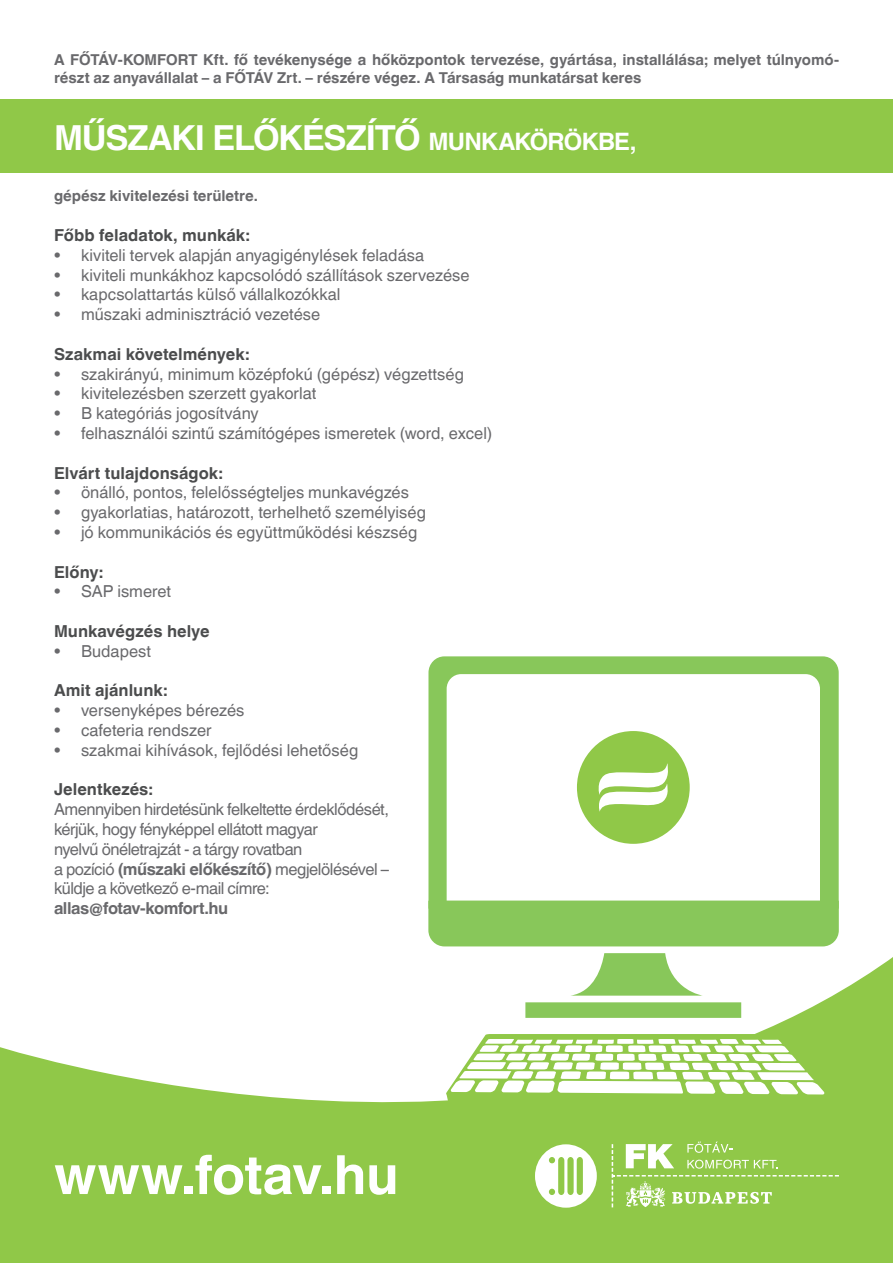
<style>
.page{position:relative;width:893px;height:1263px;background:#fff}
.page>*{position:absolute;margin:0;border:0;box-sizing:border-box;transform-origin:0 0}
.t1{font:700 54px "Helvetica World";letter-spacing:-.01em;color:#fff}
.t2{font:700 34.5px "Helvetica World";letter-spacing:-.035em;color:#fff}
.t3{font:16.5px "Helvetica World";color:#69696c}
.t4{font:16.5px/19.8px "Helvetica World";letter-spacing:-.03em;color:#69696c}
.t5{font:700 16.5px "Helvetica World";letter-spacing:.005em;color:#4b4c4d}
.t6{font:700 16.5px "Helvetica World";letter-spacing:-.03em;color:#69696c}
.t7{font:700 15px/18px "Helvetica World";color:#69696c}
.s1{font-size:24px}
.s2{font-weight:700}
</style>
<div class="page">
<div style="left:0;top:100px;width:893px;height:73px;background:#90c848"></div>
<svg style="left:0;top:946px;width:893px;height:317px;fill:#90c848"></svg>
<svg style="left:428px;top:656px;width:411px;height:245px;background:#8cc960"></svg>
<svg style="left:446px;top:1034px;width:384px;height:68px"></svg>
<svg style="left:447px;top:674px;width:373px;height:227px"></svg>
<svg style="left:570px;top:953px;width:133px;height:43px"></svg>
<svg style="left:525px;top:1002px;width:216px;height:16px;background:#8bc85e"></svg>
<div style="left:428px;top:901px;width:411px;height:45px;background:#88c75a"></div>
<svg style="left:577px;top:731px;width:113px;height:113px"></svg>
<svg style="left:612px;top:1141px;width:227px;height:66px;background:#a1d064"></svg>
<svg style="left:535px;top:1144px;width:62px;height:64px"></svg>
<p class="t7" style="left:54px;top:51px;width:786px">A FŐTÁV-KOMFORT Kft. fő tevékenysége a hőközpontok tervezése, gyártása, installálása; melyet túlnyomó&shy;részt az anyavállalat – a FŐTÁV Zrt. – részére végez. A Társaság munkatársat keres</p>
<h2 class="t2" style="left:54px;top:118px;width:584px">MŰSZAKI ELŐKÉSZÍTŐ <span class="s1">MUNKAKÖRÖKBE,</span></h2>
<p class="t7" style="left:54px;top:187px;width:205px">gépész kivitelezési területre.</p>
<p class="t5" style="left:54px;top:226px;width:197px">Főbb feladatok, munkák:</p>
<p class="t3" style="left:54px;top:245px;width:372px">• kiviteli tervek alapján anyagigénylések feladása</p>
<p class="t3" style="left:54px;top:265px;width:417px">• kiviteli munkákhoz kapcsolódó szállítások szervezése</p>
<p class="t3" style="left:54px;top:285px;width:288px">• kapcsolattartás külső vállalkozókkal</p>
<p class="t3" style="left:54px;top:305px;width:268px">• műszaki adminisztráció vezetése</p>
<p class="t5" style="left:54px;top:344px;width:197px">Szakmai követelmények:</p>
<p class="t3" style="left:54px;top:364px;width:411px">• szakirányú, minimum középfokú (gépész) végzettség</p>
<p class="t3" style="left:54px;top:384px;width:264px">• kivitelezésben szerzett gyakorlat</p>
<p class="t3" style="left:54px;top:404px;width:206px">• B kategóriás jogosítvány</p>
<p class="t3" style="left:54px;top:424px;width:440px">• felhasználói szintű számítógépes ismeretek (word, excel)</p>
<p class="t5" style="left:54px;top:463px;width:170px">Elvárt tulajdonságok:</p>
<p class="t3" style="left:54px;top:483px;width:357px">• önálló, pontos, felelősségteljes munkavégzés</p>
<p class="t3" style="left:54px;top:503px;width:373px">• gyakorlatias, határozott, terhelhető személyiség</p>
<p class="t3" style="left:54px;top:523px;width:365px">• jó kommunikációs és együttműködési készség</p>
<p class="t5" style="left:54px;top:562px;width:51px">Előny:</p>
<p class="t3" style="left:54px;top:582px;width:119px">• SAP ismeret</p>
<p class="t5" style="left:54px;top:622px;width:157px">Munkavégzés helye</p>
<p class="t3" style="left:54px;top:641px;width:99px">• Budapest</p>
<p class="t5" style="left:54px;top:681px;width:115px">Amit ajánlunk:</p>
<p class="t3" style="left:54px;top:701px;width:192px">• versenyképes bérezés</p>
<p class="t3" style="left:54px;top:721px;width:159px">• cafeteria rendszer</p>
<p class="t3" style="left:54px;top:740px;width:306px">• szakmai kihívások, fejlődési lehetőség</p>
<p class="t5" style="left:54px;top:780px;width:100px">Jelentkezés:</p>
<p class="t4" style="left:54px;top:799px;width:337px">Amennyiben hirdetésünk felkeltette érdeklődését, kérjük, hogy fényképpel ellátott magyar<br>nyelvű önéletrajzát - a tárgy rovatban<br>a pozíció <span class="s2">(műszaki előkészítő)</span> megjelölésével – küldje a következő e-mail címre:</p>
<p class="t6" style="left:54px;top:899px;width:176px">allas@fotav-komfort.hu</p>
<h1 class="t1" style="left:54px;top:1144px;width:346px">www.fotav.hu</h1>
</div>
